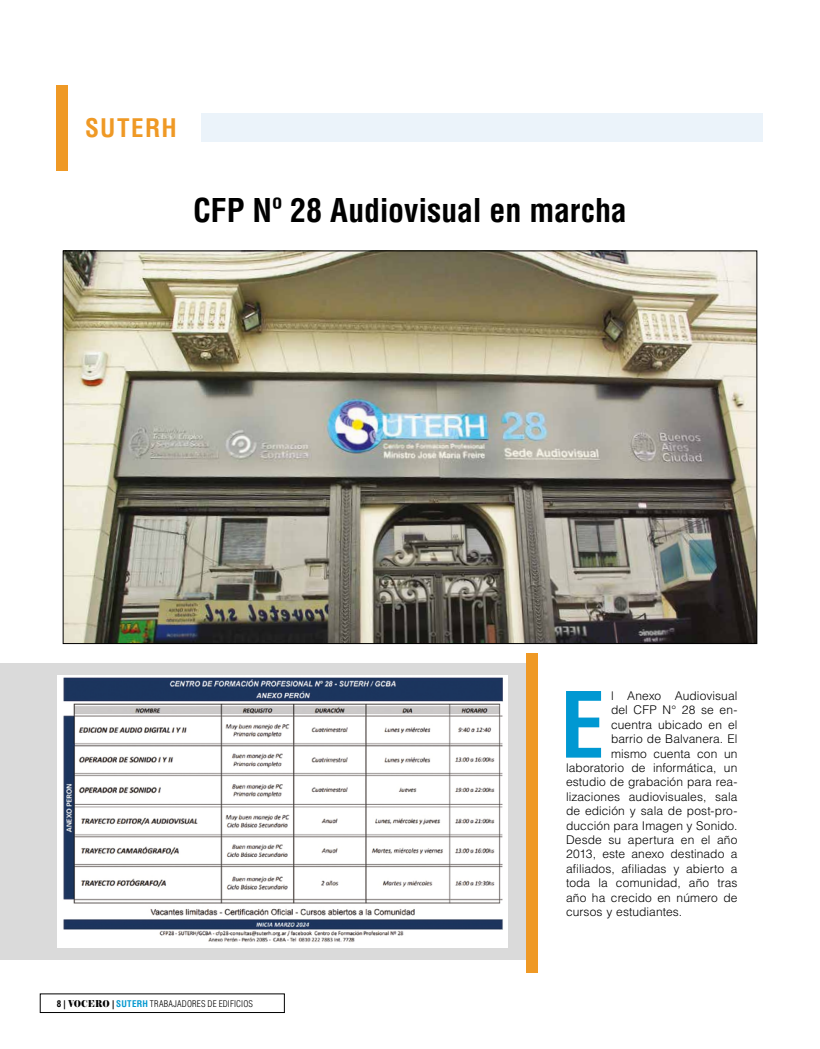
<style>
.page{position:relative;width:820px;height:1049px;background:#fff}
.page>*{position:absolute;margin:0;border:0;box-sizing:border-box;transform-origin:0 0}
.t1{font:700 condensed 88.8px "Helvetica LT Std";color:#0098d2}
.t2{font:700 condensed 32px "Helvetica LT Std";letter-spacing:-.005em;color:#000}
.t3{font:700 condensed 25px "Helvetica LT Std";letter-spacing:.05em;color:#ef9925}
.t4{font:300 12px "Helvetica LT Std";letter-spacing:.005em;color:#000}
.t5{font:300 condensed 9px "Helvetica LT Std";letter-spacing:.02em;color:#000}
.s1{font-weight:700}
.s2{font-family:"Elephant";font-weight:400;font-stretch:normal;font-size:9.4px}
.s3{font-weight:700;color:#0097cf}
</style>
<div class="page">
<div style="left:40px;top:993px;width:245px;height:20px;border:1px solid #000"></div>
<div style="left:0;top:664px;width:530px;height:296px;background:#dadada"></div>
<div style="left:525px;top:653px;width:12px;height:319px;background:#ef9925"></div>
<div style="left:57px;top:85px;width:11px;height:85px;background:#ef9925"></div>
<div style="left:201px;top:113px;width:562px;height:29px;background:#ebf3fa"></div>
<img style="left:65px;top:253px;width:689px;height:389px">
<img style="left:58px;top:676px;width:449px;height:271px">
<h3 class="t3" style="left:85px;top:112px;width:93px">SUTERH</h3>
<h2 class="t2" style="left:193px;top:191px;width:435px">CFP Nº 28 Audiovisual en marcha</h2>
<h1 class="t1" style="left:560px;top:669px;width:46px">E</h1>
<p class="t4" style="left:610px;top:688px;width:128px">l Anexo Audiovisual</p>
<p class="t4" style="left:610px;top:703px;width:128px">del CFP N° 28 se en-</p>
<p class="t4" style="left:610px;top:717px;width:128px">cuentra ubicado en el</p>
<p class="t4" style="left:610px;top:731px;width:128px">barrio de Balvanera. El</p>
<p class="t4" style="left:610px;top:746px;width:128px">mismo cuenta con un</p>
<p class="t4" style="left:566px;top:760px;width:173px">laboratorio de informática, un</p>
<p class="t4" style="left:566px;top:775px;width:173px">estudio de grabación para rea-</p>
<p class="t4" style="left:566px;top:789px;width:173px">lizaciones audiovisuales, sala</p>
<p class="t4" style="left:566px;top:803px;width:173px">de edición y sala de post-pro-</p>
<p class="t4" style="left:566px;top:818px;width:173px">ducción para Imagen y Sonido.</p>
<p class="t4" style="left:566px;top:832px;width:173px">Desde su apertura en el año</p>
<p class="t4" style="left:566px;top:847px;width:173px">2013, este anexo destinado a</p>
<p class="t4" style="left:566px;top:861px;width:173px">afiliados, afiliadas y abierto a</p>
<p class="t4" style="left:566px;top:875px;width:173px">toda la comunidad, año tras</p>
<p class="t4" style="left:566px;top:890px;width:173px">año ha crecido en número de</p>
<p class="t4" style="left:566px;top:904px;width:118px">cursos y estudiantes.</p>
<p class="t5" style="left:57px;top:998px;width:198px"><span class="s1">8 |</span> <span class="s2">VOCERO</span> <span class="s1">|</span> <span class="s3">SUTERH</span> TRABAJADORES DE EDIFICIOS</p>
</div>
